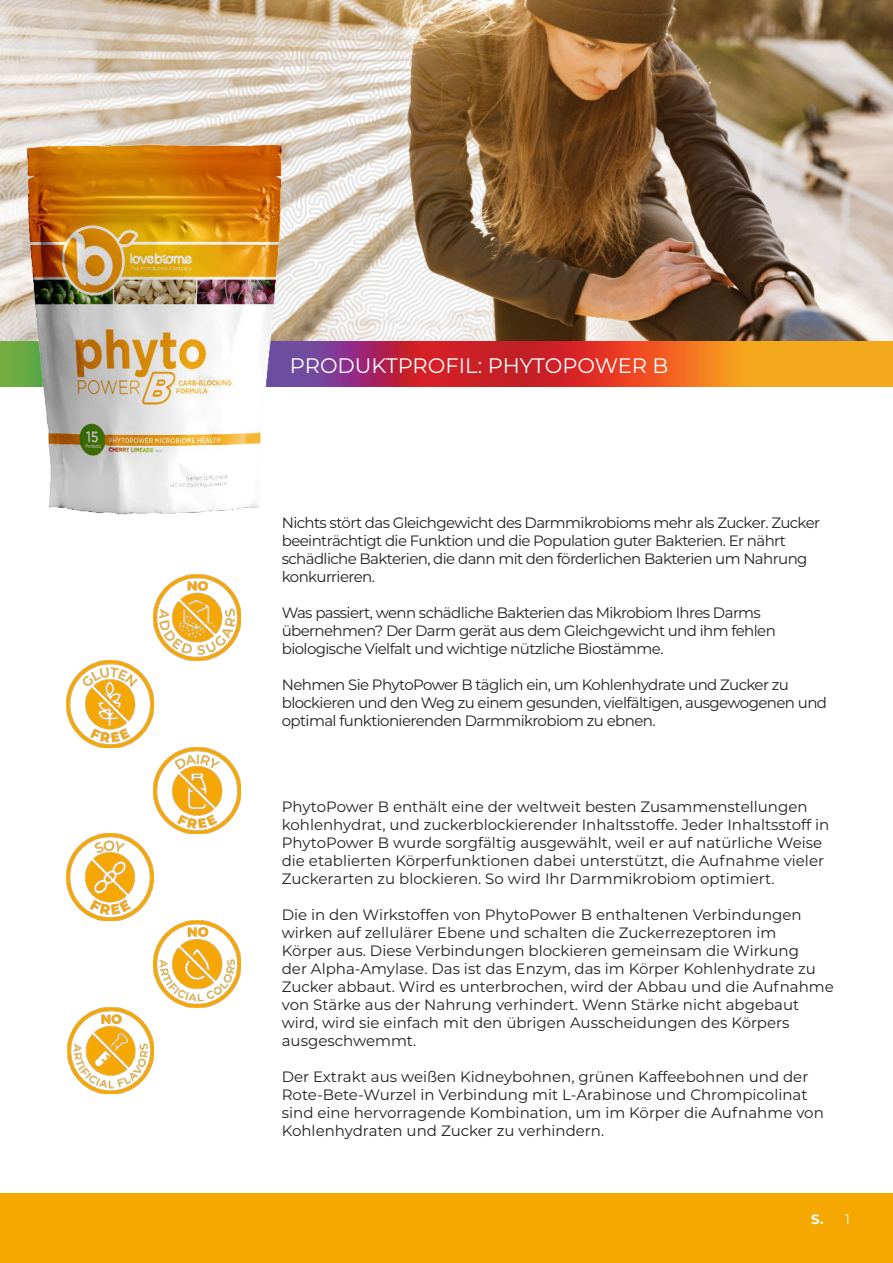
<style>
.page{position:relative;width:893px;height:1263px;background:#fff}
.page>*{position:absolute;margin:0;border:0;box-sizing:border-box;transform-origin:0 0}
.t1{font:21px "Montserrat";color:#fff}
.t2{font:15px/18px "Montserrat";letter-spacing:-.01em;color:#231f20}
.t3{font:15px/18px "Montserrat";letter-spacing:-.04em;color:#231f20}
.t4{font:700 13.5px "Montserrat";color:#fff}
.s1{font-weight:400}
</style>
<div class="page">
<div style="left:0;top:1193px;width:893px;height:70px;background:#f5a800"></div>
<svg style="left:302px;top:341px;width:591px;height:45px;background:#d55630"></svg>
<img style="left:0;top:0;width:893px;height:341px">
<img style="left:0;top:135px;width:302px;height:380px">
<img style="left:154px;top:920px;width:86px;height:87px">
<img style="left:67px;top:834px;width:87px;height:86px">
<img style="left:154px;top:747px;width:86px;height:87px">
<img style="left:154px;top:574px;width:86px;height:87px">
<img style="left:67px;top:1007px;width:87px;height:87px">
<img style="left:67px;top:661px;width:87px;height:86px">
<h1 class="t1" style="left:290px;top:355px;width:380px">PRODUKTPROFIL: PHYTOPOWER B</h1>
<p class="t3" style="left:282px;top:514px;width:540px">Nichts stört das Gleichgewicht des Darmmikrobioms mehr als Zucker. Zucker beeinträchtigt die Funktion und die Population guter Bakterien. Er nährt schädliche Bakterien, die dann mit den förderlichen Bakterien um Nahrung konkurrieren.</p>
<p class="t3" style="left:282px;top:604px;width:496px">Was passiert, wenn schädliche Bakterien das Mikrobiom Ihres Darms übernehmen? Der Darm gerät aus dem Gleichgewicht und ihm fehlen biologische Vielfalt und wichtige nützliche Biostämme.</p>
<p class="t3" style="left:282px;top:676px;width:547px">Nehmen Sie PhytoPower B täglich ein, um Kohlenhydrate und Zucker zu blockieren und den Weg zu einem gesunden, vielfältigen, ausgewogenen und optimal funktionierenden Darmmikrobiom zu ebnen.</p>
<p class="t2" style="left:282px;top:798px;width:549px">PhytoPower B enthält eine der weltweit besten Zusammenstellungen kohlenhydrat, und zuckerblockierender Inhaltsstoffe. Jeder Inhaltsstoff in PhytoPower B wurde sorgfältig ausgewählt, weil er auf natürliche Weise die etablierten Körperfunktionen dabei unterstützt, die Aufnahme vieler Zuckerarten zu blockieren. So wird Ihr Darmmikrobiom optimiert.</p>
<p class="t2" style="left:282px;top:906px;width:554px">Die in den Wirkstoffen von PhytoPower B enthaltenen Verbindungen wirken auf zellulärer Ebene und schalten die Zuckerrezeptoren im<br>Körper aus. Diese Verbindungen blockieren gemeinsam die Wirkung<br>der Alpha-Amylase. Das ist das Enzym, das im Körper Kohlenhydrate zu Zucker abbaut. Wird es unterbrochen, wird der Abbau und die Aufnahme von Stärke aus der Nahrung verhindert. Wenn Stärke nicht abgebaut wird, wird sie einfach mit den übrigen Ausscheidungen des Körpers ausgeschwemmt.</p>
<p class="t2" style="left:282px;top:1068px;width:544px">Der Extrakt aus weißen Kidneybohnen, grünen Kaffeebohnen und der Rote-Bete-Wurzel in Verbindung mit L-Arabinose und Chrompicolinat sind eine hervorragende Kombination, um im Körper die Aufnahme von Kohlenhydraten und Zucker zu verhindern.</p>
<p class="t4" style="left:811px;top:1211px;width:40px">S. <span class="s1">1</span></p>
</div>
